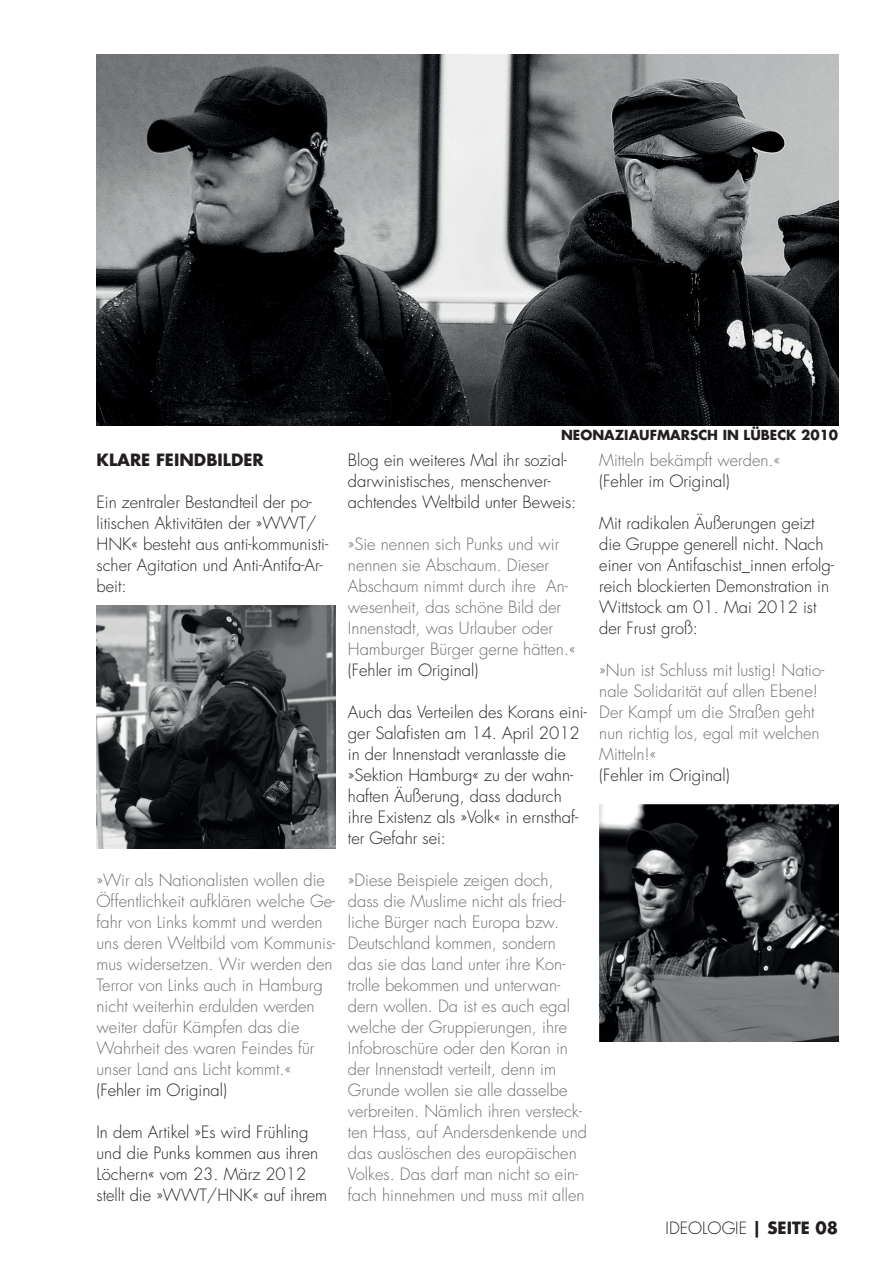
<style>
.page{position:relative;width:893px;height:1263px;background:#fff}
.page>*{position:absolute;margin:0;border:0;box-sizing:border-box;transform-origin:0 0}
.t1{font:300 16.5px/21px "Futura";color:#6c6d70}
.t2{font:300 16.5px/21px "Futura";color:#231f20}
.t3{font:700 16.5px "Futura";color:#231f20}
.t4{font:700 13.5px "Futura";color:#231f20}
.s1{font-weight:700}
</style>
<div class="page">
<img style="left:96px;top:606px;width:239px;height:242px">
<img style="left:96px;top:54px;width:743px;height:372px">
<img style="left:599px;top:805px;width:239px;height:237px">
<p class="t3" style="left:97px;top:449px;width:169px">KLARE FEINDBILDER</p>
<p class="t2" style="left:97px;top:492px;width:233px">Ein zentraler Bestandteil der po&shy;litischen Aktivitäten der »WWT/<br>HNK« besteht aus anti-kommunisti&shy;scher Agitation und Anti-Antifa-Ar&shy;beit:</p>
<p class="t1" style="left:97px;top:870px;width:240px">»Wir als Nationalisten wollen die<br>Öffentlichkeit aufklären welche Ge&shy;fahr von Links kommt und werden uns deren Weltbild vom Kommunis&shy;mus widersetzen. Wir werden den<br>Terror von Links auch in Hamburg nicht weiterhin erdulden werden weiter dafür Kämpfen das die<br>Wahrheit des waren Feindes für unser Land ans Licht kommt.«</p>
<p class="t2" style="left:97px;top:1080px;width:132px">(Fehler im Original)</p>
<p class="t2" style="left:97px;top:1122px;width:232px">In dem Artikel »Es wird Frühling und die Punks kommen aus ihren<br>Löchern« vom 23. März 2012 stellt die »WWT/HNK« auf ihrem</p>
<p class="t4" style="left:561px;top:425px;width:279px">NEONAZIAUFMARSCH IN LÜBECK 2010</p>
<p class="t2" style="left:348px;top:449px;width:230px">Blog ein weiteres Mal ihr sozial&shy;darwinistisches, menschenver&shy;achtendes Weltbild unter Beweis:</p>
<p class="t1" style="left:348px;top:533px;width:229px">»Sie nennen sich Punks und wir nennen sie Abschaum. Dieser<br>Abschaum nimmt durch ihre An&shy;wesenheit, das schöne Bild der<br>Innenstadt, was Urlauber oder<br>Hamburger Bürger gerne hätten.«</p>
<p class="t2" style="left:348px;top:659px;width:132px">(Fehler im Original)</p>
<p class="t2" style="left:348px;top:701px;width:240px">Auch das Verteilen des Korans eini&shy;ger Salafisten am 14. April 2012 in der Innenstadt veranlasste die »Sektion Hamburg« zu der wahn&shy;haften Äußerung, dass dadurch ihre Existenz als »Volk« in ernsthaf&shy;ter Gefahr sei:</p>
<p class="t1" style="left:348px;top:870px;width:241px">»Diese Beispiele zeigen doch, dass die Muslime nicht als fried&shy;liche Bürger nach Europa bzw.<br>Deutschland kommen, sondern<br>das sie das Land unter ihre Kon&shy;trolle bekommen und unterwan&shy;dern wollen. Da ist es auch egal welche der Gruppierungen, ihre<br>Infobroschüre oder den Koran in der Innenstadt verteilt, denn im<br>Grunde wollen sie alle dasselbe verbreiten. Nämlich ihren versteck&shy;ten Hass, auf Andersdenkende und das auslöschen des europäischen<br>Volkes. Das darf man nicht so ein&shy;fach hinnehmen und muss mit allen</p>
<p class="t1" style="left:599px;top:450px;width:182px">Mitteln bekämpft werden.«</p>
<p class="t2" style="left:599px;top:471px;width:132px">(Fehler im Original)</p>
<p class="t2" style="left:599px;top:513px;width:236px">Mit radikalen Äußerungen geizt die Gruppe generell nicht. Nach einer von Antifaschist_innen erfolg&shy;reich blockierten Demonstration in<br>Wittstock am 01. Mai 2012 ist der Frust groß:</p>
<p class="t1" style="left:599px;top:660px;width:226px">»Nun ist Schluss mit lustig! Natio&shy;nale Solidarität auf allen Ebene!<br>Der Kampf um die Straßen geht nun richtig los, egal mit welchen<br>Mitteln!«</p>
<p class="t2" style="left:599px;top:765px;width:132px">(Fehler im Original)</p>
<p class="t2" style="left:665px;top:1218px;width:174px">IDEOLOGIE <span class="s1">| SEITE 08</span></p>
</div>
